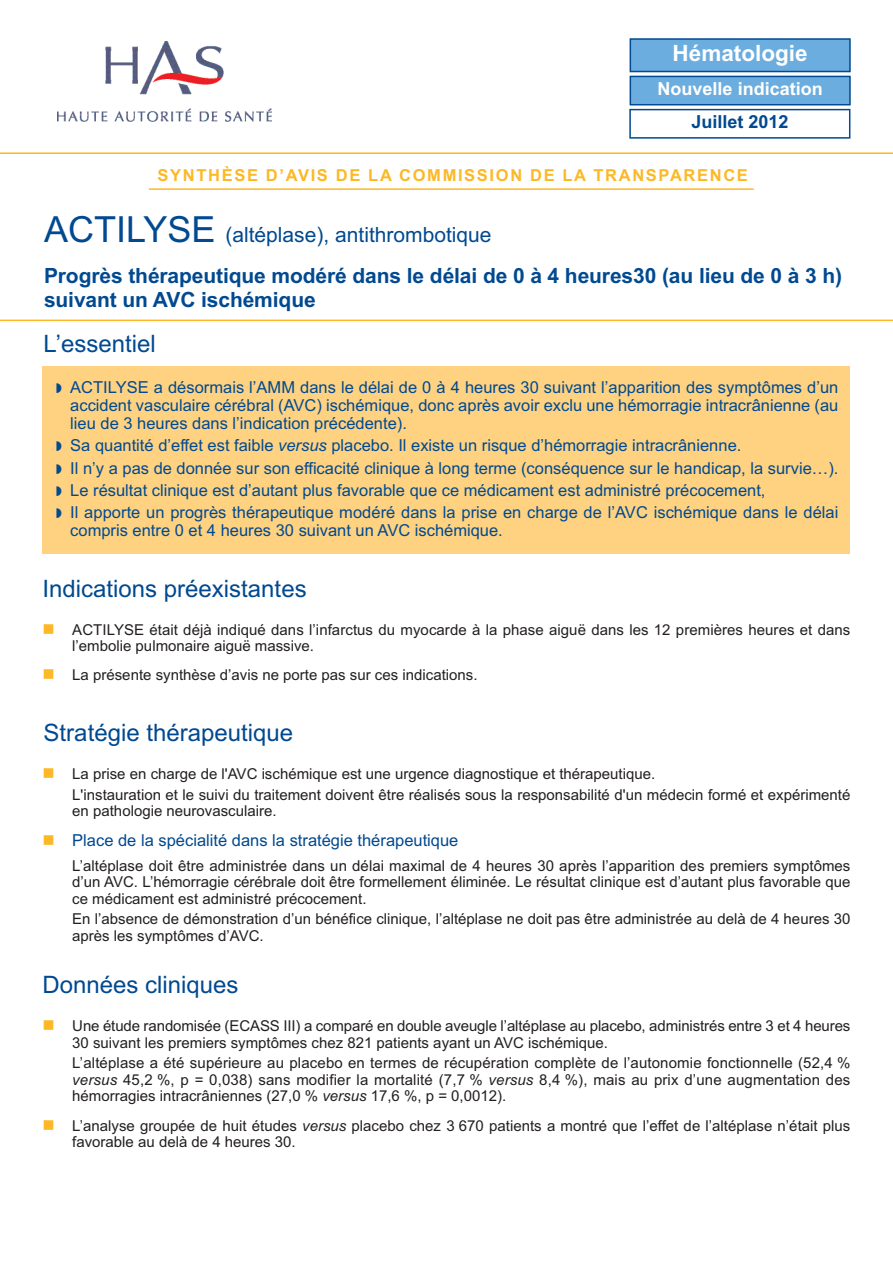
<style>
.page{position:relative;width:893px;height:1263px;background:#fff}
.page>*{position:absolute;margin:0;border:0;box-sizing:border-box;transform-origin:0 0}
.t1{font:24px "Arial";color:#014990}
.t2{font:700 22.5px "Arial";color:#fff}
.t3{font:700 21px/41px "Arial";letter-spacing:-.005em;color:#014990}
.t4{font:700 18px "Arial";color:#fff}
.t5{font:700 18px "Arial";color:#014990}
.t6{font:16.5px/22.2px "Arial";color:#014990;text-align:justify}
.t7{font:700 16.5px "Arial";letter-spacing:.1em;color:#fcb825}
.t8{font:15px/16.5px "Arial";color:#231f20}
.s1{font-weight:400;font-size:36px}
.s2{font-weight:400}
.s3{font-style:italic}
</style>
<div class="page">
<hr style="left:0;top:320px;width:893px;height:1px;background:#fcb825">
<img style="left:57px;top:41px;width:214px;height:81px">
<hr style="left:0;top:152px;width:893px;height:2px;background:#fcb825">
<div style="left:43px;top:367px;width:807px;height:187px;background:#fed281"></div>
<hr style="left:149px;top:188px;width:605px;height:2px;background:#fcb825">
<div style="left:629px;top:109px;width:221px;height:30px;border:2px solid #014990"></div>
<div style="left:631px;top:77px;width:218px;height:27px;background:#6caddf"></div>
<div style="left:630px;top:76px;width:221px;height:29px;border:2px solid #014990"></div>
<div style="left:631px;top:40px;width:218px;height:31px;background:#6caddf"></div>
<div style="left:630px;top:38px;width:221px;height:34px;border:2px solid #014990"></div>
<h2 class="t2" style="left:673px;top:40px;width:137px">Hématologie</h2>
<p class="t4" style="left:658px;top:78px;width:167px">Nouvelle indication</p>
<p class="t5" style="left:691px;top:112px;width:99px">Juillet 2012</p>
<p class="t7" style="left:158px;top:166px;width:592px">SYNTHÈSE D’AVIS DE LA COMMISSION DE LA TRANSPARENCE</p>
<h3 class="t3" style="left:44px;top:214px;width:800px"><span class="s1">ACTILYSE</span> <span class="s2">(altéplase), antithrombotique<br></span>Progrès thérapeutique modéré dans le délai de 0 à 4 heures30 (au lieu de 0 à 3 h)</h3>
<h3 class="t3" style="left:44px;top:279px;width:273px">suivant un AVC ischémique</h3>
<h1 class="t1" style="left:44px;top:329px;width:114px">L’essentiel</h1>
<p class="t6" style="left:70px;top:378px;width:770px;line-height:18px">ACTILYSE a désormais l’AMM dans le délai de 0 à 4 heures 30 suivant l’apparition des symptômes d’un accident vasculaire cérébral (AVC) ischémique, donc après avoir exclu une hémorragie intracrânienne (au lieu de 3 heures dans l’indication précédente).</p>
<p class="t6" style="left:70px;top:434px;width:770px;text-align:left">Sa quantité d’effet est faible <span class="s3">versus</span> placebo. Il existe un risque d’hémorragie intracrânienne.<br>Il n’y a pas de donnée sur son efficacité clinique à long terme (conséquence sur le handicap, la survie…).<br>Le résultat clinique est d’autant plus favorable que ce médicament est administré précocement,<br>Il apporte un progrès thérapeutique modéré dans la prise en charge de l’AVC ischémique dans le délai</p>
<p class="t6" style="left:70px;top:519px;width:434px">compris entre 0 et 4 heures 30 suivant un AVC ischémique.</p>
<h1 class="t1" style="left:43px;top:574px;width:266px">Indications préexistantes</h1>
<p class="t8" style="left:72px;top:621px;width:780px">ACTILYSE était déjà indiqué dans l’infarctus du myocarde à la phase aiguë dans les 12 premières heures et dans l’embolie pulmonaire aiguë massive.</p>
<p class="t8" style="left:72px;top:667px;width:407px">La présente synthèse d’avis ne porte pas sur ces indications.</p>
<h1 class="t1" style="left:44px;top:719px;width:251px">Stratégie thérapeutique</h1>
<p class="t8" style="left:72px;top:764px;width:780px;line-height:20.7px">La prise en charge de l'AVC ischémique est une urgence diagnostique et thérapeutique.<br>L'instauration et le suivi du traitement doivent être réalisés sous la responsabilité d'un médecin formé et expérimenté</p>
<p class="t8" style="left:72px;top:803px;width:206px">en pathologie neurovasculaire.</p>
<p class="t6" style="left:72px;top:829px;width:388px">Place de la spécialité dans la stratégie thérapeutique</p>
<p class="t8" style="left:72px;top:857px;width:780px;text-align:justify">L’altéplase doit être administrée dans un délai maximal de 4 heures 30 après l’apparition des premiers symptômes d’un AVC. L’hémorragie cérébrale doit être formellement éliminée. Le résultat clinique est d’autant plus favorable que ce médicament est administré précocement.</p>
<p class="t8" style="left:72px;top:911px;width:780px">En l’absence de démonstration d’un bénéfice clinique, l’altéplase ne doit pas être administrée au delà de 4 heures 30 après les symptômes d’AVC.</p>
<h1 class="t1" style="left:43px;top:971px;width:198px">Données cliniques</h1>
<p class="t8" style="left:72px;top:1017px;width:780px">Une étude randomisée (ECASS III) a comparé en double aveugle l’altéplase au placebo, administrés entre 3 et 4 heures<br>30 suivant les premiers symptômes chez 821 patients ayant un AVC ischémique.</p>
<p class="t8" style="left:72px;top:1055px;width:780px;text-align:justify">L’altéplase a été supérieure au placebo en termes de récupération complète de l’autonomie fonctionnelle (52,4 % <span class="s3">versus</span> 45,2 %, p = 0,038) sans modifier la mortalité (7,7 % <span class="s3">versus</span> 8,4 %), mais au prix d’une augmentation des hémorragies intracrâniennes (27,0 % <span class="s3">versus</span> 17,6 %, p = 0,0012).</p>
<p class="t8" style="left:72px;top:1117px;width:780px">L’analyse groupée de huit études <span class="s3">versus</span> placebo chez 3 670 patients a montré que l’effet de l’altéplase n’était plus favorable au delà de 4 heures 30.</p>
</div>
